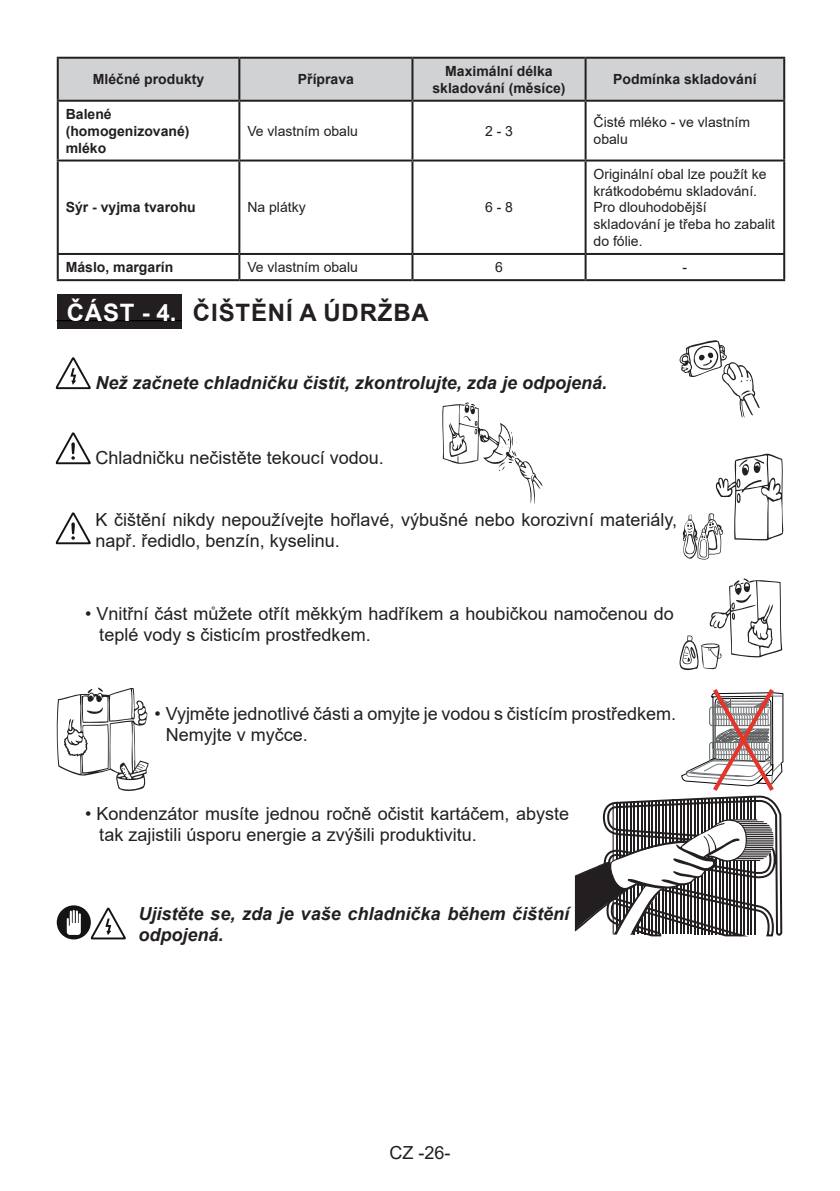
<style>
.page{position:relative;width:840px;height:1191px;background:#fff}
.page>*{position:absolute;margin:0;border:0;box-sizing:border-box;transform-origin:0 0}
.BASLIK_1{font:700 24px "Arial";letter-spacing:.035em;color:#231f20}
._00_Etiket{font:700 24px "Arial";color:#fff}
.Madde_noktali{font:18px/21.6px "Arial";color:#231f20}
.paragraf_yazi{font:18px/21.6px "Arial";color:#231f20}
.paragraf_yazi-2{font:italic 700 18px/21.6px "Arial";color:#231f20}
.Tablo_yazi{font:14px/16.8px "Arial";color:#231f20}
.Tablo_yazi-2{font:700 14px/16.8px "Arial";color:#231f20;text-align:center}
</style>
<div class="page">
<div style="left:59px;top:59px;width:723px;height:41px;background:#d1d2d4"></div>
<hr style="left:57px;top:57px;width:182px;height:2px;background:#231f20">
<hr style="left:57px;top:59px;width:2px;height:41px;background:#231f20">
<hr style="left:239px;top:57px;width:173px;height:2px;background:#231f20">
<hr style="left:238px;top:59px;width:2px;height:41px;background:#231f20">
<hr style="left:412px;top:57px;width:173px;height:2px;background:#231f20">
<hr style="left:411px;top:59px;width:2px;height:41px;background:#231f20">
<hr style="left:585px;top:57px;width:199px;height:2px;background:#231f20">
<hr style="left:584px;top:59px;width:2px;height:41px;background:#231f20">
<hr style="left:782px;top:59px;width:2px;height:41px;background:#231f20">
<hr style="left:57px;top:100px;width:182px;height:2px;background:#231f20">
<hr style="left:57px;top:102px;width:2px;height:57px;background:#231f20">
<hr style="left:239px;top:100px;width:173px;height:2px;background:#231f20">
<hr style="left:238px;top:102px;width:2px;height:57px;background:#231f20">
<hr style="left:412px;top:100px;width:173px;height:2px;background:#231f20">
<hr style="left:411px;top:102px;width:2px;height:57px;background:#231f20">
<hr style="left:585px;top:100px;width:199px;height:2px;background:#231f20">
<hr style="left:584px;top:102px;width:2px;height:57px;background:#231f20">
<hr style="left:782px;top:102px;width:2px;height:57px;background:#231f20">
<hr style="left:57px;top:159px;width:182px;height:2px;background:#231f20">
<hr style="left:57px;top:161px;width:2px;height:92px;background:#231f20">
<hr style="left:239px;top:159px;width:173px;height:2px;background:#231f20">
<hr style="left:238px;top:161px;width:2px;height:92px;background:#231f20">
<hr style="left:412px;top:159px;width:173px;height:2px;background:#231f20">
<hr style="left:411px;top:161px;width:2px;height:92px;background:#231f20">
<hr style="left:585px;top:159px;width:199px;height:2px;background:#231f20">
<hr style="left:584px;top:161px;width:2px;height:92px;background:#231f20">
<hr style="left:782px;top:161px;width:2px;height:92px;background:#231f20">
<hr style="left:57px;top:253px;width:182px;height:2px;background:#231f20">
<hr style="left:57px;top:255px;width:2px;height:24px;background:#231f20">
<hr style="left:239px;top:253px;width:173px;height:2px;background:#231f20">
<hr style="left:238px;top:255px;width:2px;height:24px;background:#231f20">
<hr style="left:412px;top:253px;width:173px;height:2px;background:#231f20">
<hr style="left:411px;top:255px;width:2px;height:24px;background:#231f20">
<hr style="left:585px;top:253px;width:199px;height:2px;background:#231f20">
<hr style="left:584px;top:255px;width:2px;height:24px;background:#231f20">
<hr style="left:782px;top:255px;width:2px;height:24px;background:#231f20">
<hr style="left:57px;top:279px;width:182px;height:2px;background:#231f20">
<hr style="left:239px;top:279px;width:173px;height:2px;background:#231f20">
<hr style="left:412px;top:279px;width:173px;height:2px;background:#231f20">
<hr style="left:585px;top:279px;width:199px;height:2px;background:#231f20">
<svg style="left:55px;top:358px;width:35px;height:32px"></svg>
<svg style="left:55px;top:433px;width:35px;height:32px"></svg>
<svg style="left:55px;top:513px;width:35px;height:32px"></svg>
<div style="left:57px;top:905px;width:34px;height:34px;background:#141414;border-radius:17px"></div>
<svg style="left:67px;top:910px;width:14px;height:25px"></svg>
<svg style="left:90px;top:908px;width:35px;height:32px"></svg>
<div style="left:57px;top:295px;width:124px;height:34px;background:#231f20"></div>
<hr style="left:57px;top:320px;width:124px;height:1px;background:#000">
<svg style="left:56px;top:687px;width:93px;height:104px"></svg>
<svg style="left:679px;top:340px;width:103px;height:331px"></svg>
<svg style="left:574px;top:689px;width:209px;height:248px"></svg>
<svg style="left:442px;top:402px;width:100px;height:103px"></svg>
<p class="Tablo_yazi-2" style="left:93px;top:71px;width:113px">Mléčné produkty</p>
<p class="Tablo_yazi-2" style="left:298px;top:71px;width:58px">Příprava</p>
<p class="Tablo_yazi-2" style="left:432px;top:63px;width:135px">Maximální délka skladování (měsíce)</p>
<p class="Tablo_yazi-2" style="left:613px;top:71px;width:145px">Podmínka skladování</p>
<p class="Tablo_yazi-2" style="left:66px;top:106px;width:125px;text-align:left">Balené (homogenizované) mléko</p>
<p class="Tablo_yazi" style="left:247px;top:122px;width:112px">Ve vlastním obalu</p>
<p class="Tablo_yazi" style="left:484px;top:122px;width:30px">2 - 3</p>
<p class="Tablo_yazi" style="left:593px;top:114px;width:158px">Čisté mléko - ve vlastním obalu</p>
<p class="Tablo_yazi-2" style="left:66px;top:199px;width:131px">Sýr - vyjma tvarohu</p>
<p class="Tablo_yazi" style="left:247px;top:199px;width:60px">Na plátky</p>
<p class="Tablo_yazi" style="left:484px;top:199px;width:30px">6 - 8</p>
<p class="Tablo_yazi" style="left:593px;top:165px;width:183px">Originální obal lze použít ke krátkodobému skladování.<br>Pro dlouhodobější skladování je třeba ho zabalit do fólie.</p>
<p class="Tablo_yazi-2" style="left:66px;top:259px;width:109px">Máslo, margarín</p>
<p class="Tablo_yazi" style="left:247px;top:259px;width:112px">Ve vlastním obalu</p>
<p class="Tablo_yazi" style="left:495px;top:259px;width:9px">6</p>
<p class="Tablo_yazi" style="left:682px;top:259px;width:6px">-</p>
<p class="_00_Etiket" style="left:67px;top:295px;width:111px">ČÁST - 4.</p>
<p class="BASLIK_1" style="left:193px;top:295px;width:237px">ČIŠTĚNÍ A ÚDRŽBA</p>
<p class="paragraf_yazi-2" style="left:95px;top:372px;width:513px">Než začnete chladničku čistit, zkontrolujte, zda je odpojená.</p>
<p class="paragraf_yazi" style="left:95px;top:447px;width:290px">Chladničku nečistěte tekoucí vodou.</p>
<p class="paragraf_yazi" style="left:95px;top:508px;width:582px">K čištění nikdy nepoužívejte hořlavé, výbušné nebo korozivní materiály, např. ředidlo, benzín, kyselinu.</p>
<p class="Madde_noktali" style="left:99px;top:602px;width:575px;text-indent:-14px">• Vnitřní část můžete otřít měkkým hadříkem a houbičkou namočenou do teplé vody s čisticím prostředkem.</p>
<p class="Madde_noktali" style="left:166px;top:702px;width:511px;text-indent:-11px">• Vyjměte jednotlivé části a omyjte je vodou s čistícím prostředkem.<br>Nemyjte v myčce.</p>
<p class="Madde_noktali" style="left:99px;top:802px;width:471px;text-indent:-14px">• Kondenzátor musíte jednou ročně očistit kartáčem, abyste tak zajistili úsporu energie a zvýšili produktivitu.</p>
<p class="paragraf_yazi-2" style="left:138px;top:903px;width:432px">Ujistěte se, zda je vaše chladnička během čištění odpojená.</p>
<p class="Madde_noktali" style="left:389px;top:1141px;width:63px">CZ -26-</p>
</div>
